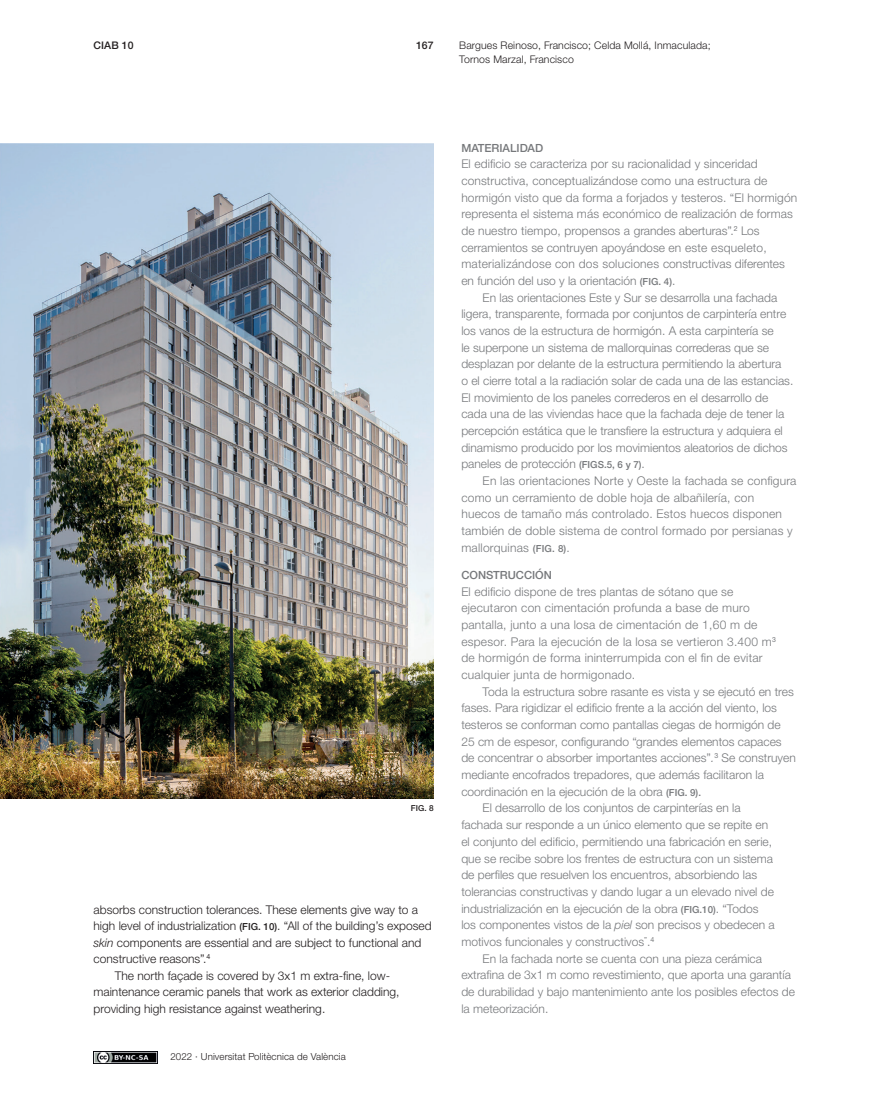
<style>
.page{position:relative;width:893px;height:1106px;background:#fff}
.page>*{position:absolute;margin:0;border:0;box-sizing:border-box;transform-origin:0 0}
.t1{font:300 12px "Helvetica Neue LTW1 G";color:#76787b}
.t2{font:300 12px/16.6px "Helvetica Neue LTW1 G";letter-spacing:.02em;color:#76787b}
.t3{font:300 12px "Helvetica Neue LTW1 G";color:#231f20}
.t4{font:500 11.25px "Helvetica Neue LTW1 G";color:#76787b}
.t5{font:300 10.5px/13.5px "Helvetica Neue LTW1 G";letter-spacing:.01em;color:#231f20}
.t6{font:500 10.5px "Helvetica Neue LTW1 G";letter-spacing:.01em;color:#231f20}
.t7{font:300 9.75px "Helvetica Neue LTW1 G";letter-spacing:.01em;color:#231f20}
.t8{font:500 8.25px "Helvetica Neue LTW1 G";color:#231f20}
.s1{font-weight:500;font-size:9.75px}
.s2{font-style:italic}
</style>
<div class="page">
<img style="left:94px;top:1051px;width:64px;height:12px">
<img style="left:0;top:144px;width:434px;height:655px">
<p class="t6" style="left:94px;top:39px;width:42px">CIAB 10</p>
<p class="t6" style="left:416px;top:39px;width:19px">167</p>
<p class="t5" style="left:459px;top:39px;width:253px">Bargues Reinoso, Francisco; Celda Mollá, Inmaculada;<br>Tornos Marzal, Francisco</p>
<p class="t8" style="left:411px;top:803px;width:25px">FIG. 8</p>
<p class="t3" style="left:94px;top:902px;width:326px">absorbs construction tolerances. These elements give way to a</p>
<p class="t3" style="left:94px;top:918px;width:340px">high level of industrialization <span class="s1">(FIG. 10)</span>. “All of the building’s exposed</p>
<p class="t3" style="left:94px;top:935px;width:329px"><span class="s2">skin</span> components are essential and are subject to functional and</p>
<p class="t3" style="left:94px;top:951px;width:118px">constructive reasons”.<sup>4</sup></p>
<p class="t3" style="left:115px;top:968px;width:277px">The north façade is covered by 3x1 m extra-fine, low-</p>
<p class="t3" style="left:94px;top:984px;width:307px">maintenance ceramic panels that work as exterior cladding,</p>
<p class="t3" style="left:94px;top:1001px;width:233px">providing high resistance against weathering.</p>
<p class="t7" style="left:170px;top:1050px;width:177px">2022 · Universitat Politècnica de València</p>
<p class="t4" style="left:461px;top:141px;width:83px">MATERIALIDAD</p>
<p class="t1" style="left:461px;top:157px;width:298px">El edificio se caracteriza por su racionalidad y sinceridad</p>
<p class="t1" style="left:461px;top:173px;width:307px">constructiva, conceptualizándose como una estructura de</p>
<p class="t1" style="left:461px;top:190px;width:337px">hormigón visto que da forma a forjados y testeros. “El hormigón</p>
<p class="t1" style="left:461px;top:207px;width:333px">representa el sistema más económico de realización de formas</p>
<p class="t1" style="left:461px;top:223px;width:300px">de nuestro tiempo, propensos a grandes aberturas”.<sup>2</sup> Los</p>
<p class="t1" style="left:461px;top:240px;width:307px">cerramientos se contruyen apoyándose en este esqueleto,</p>
<p class="t2" style="left:461px;top:256px;width:325px">materializándose con dos soluciones constructivas diferentes</p>
<p class="t1" style="left:461px;top:273px;width:215px">en función del uso y la orientación <span class="s1">(FIG. 4)</span>.</p>
<p class="t1" style="left:483px;top:290px;width:296px">En las orientaciones Este y Sur se desarrolla una fachada</p>
<p class="t1" style="left:461px;top:307px;width:326px">ligera, transparente, formada por conjuntos de carpintería entre</p>
<p class="t1" style="left:461px;top:323px;width:314px">los vanos de la estructura de hormigón. A esta carpintería se</p>
<p class="t1" style="left:461px;top:340px;width:309px">le superpone un sistema de mallorquinas correderas que se</p>
<p class="t1" style="left:461px;top:357px;width:321px">desplazan por delante de la estructura permitiendo la abertura</p>
<p class="t1" style="left:461px;top:373px;width:333px">o el cierre total a la radiación solar de cada una de las estancias.</p>
<p class="t1" style="left:461px;top:390px;width:308px">El movimiento de los paneles correderos en el desarrollo de</p>
<p class="t1" style="left:461px;top:407px;width:324px">cada una de las viviendas hace que la fachada deje de tener la</p>
<p class="t1" style="left:461px;top:423px;width:323px">percepción estática que le transfiere la estructura y adquiera el</p>
<p class="t1" style="left:461px;top:440px;width:328px">dinamismo producido por los movimientos aleatorios de dichos</p>
<p class="t1" style="left:461px;top:457px;width:185px">paneles de protección <span class="s1">(FIGS.5, 6 y 7)</span>.</p>
<p class="t2" style="left:483px;top:472px;width:315px">En las orientaciones Norte y Oeste la fachada se configura</p>
<p class="t2" style="left:461px;top:489px;width:294px">como un cerramiento de doble hoja de albañilería, con</p>
<p class="t2" style="left:461px;top:506px;width:322px">huecos de tamaño más controlado. Estos huecos disponen</p>
<p class="t2" style="left:461px;top:522px;width:333px">también de doble sistema de control formado por persianas y</p>
<p class="t2" style="left:461px;top:539px;width:110px">mallorquinas <span class="s1">(FIG. 8)</span>.</p>
<p class="t4" style="left:461px;top:568px;width:92px">CONSTRUCCIÓN</p>
<p class="t2" style="left:461px;top:583px;width:316px">El edificio dispone de tres plantas de sótano que se ejecutaron con cimentación profunda a base de muro pantalla, junto a una losa de cimentación de 1,60 m de espesor. Para la ejecución de la losa se vertieron 3.400 m<sup>3 </sup>de hormigón de forma ininterrumpida con el fin de evitar cualquier junta de hormigonado.</p>
<p class="t1" style="left:483px;top:684px;width:313px">Toda la estructura sobre rasante es vista y se ejecutó en tres</p>
<p class="t1" style="left:461px;top:701px;width:317px">fases. Para rigidizar el edificio frente a la acción del viento, los</p>
<p class="t1" style="left:461px;top:717px;width:321px">testeros se conforman como pantallas ciegas de hormigón de</p>
<p class="t1" style="left:461px;top:734px;width:322px">25 cm de espesor, configurando “grandes elementos capaces</p>
<p class="t1" style="left:461px;top:751px;width:336px">de concentrar o absorber importantes acciones”<span class="s2">.</span><sup>3</sup> Se construyen</p>
<p class="t1" style="left:461px;top:767px;width:304px">mediante encofrados trepadores, que además facilitaron la</p>
<p class="t1" style="left:461px;top:784px;width:241px">coordinación en la ejecución de la obra <span class="s1">(FIG. 9).</span></p>
<p class="t1" style="left:483px;top:801px;width:260px">El desarrollo de los conjuntos de carpinterías en la</p>
<p class="t1" style="left:461px;top:817px;width:308px">fachada sur responde a un único elemento que se repite en</p>
<p class="t1" style="left:461px;top:834px;width:312px">el conjunto del edificio, permitiendo una fabricación en serie,</p>
<p class="t1" style="left:461px;top:851px;width:313px">que se recibe sobre los frentes de estructura con un sistema</p>
<p class="t1" style="left:461px;top:867px;width:297px">de perfiles que resuelven los encuentros, absorbiendo las</p>
<p class="t1" style="left:461px;top:884px;width:314px">tolerancias constructivas y dando lugar a un elevado nivel de</p>
<p class="t1" style="left:461px;top:901px;width:299px">industrialización en la ejecución de la obra <span class="s1">(FIG.10)</span>. “Todos</p>
<p class="t1" style="left:461px;top:917px;width:315px">los componentes vistos de la <span class="s2">piel</span> son precisos y obedecen a</p>
<p class="t1" style="left:461px;top:934px;width:195px">motivos funcionales y constructivos<sup>”</sup>.<sup>4</sup></p>
<p class="t1" style="left:483px;top:951px;width:281px">En la fachada norte se cuenta con una pieza cerámica</p>
<p class="t1" style="left:461px;top:967px;width:331px">extrafina de 3x1 m como revestimiento, que aporta una garantía</p>
<p class="t1" style="left:461px;top:984px;width:335px">de durabilidad y bajo mantenimiento ante los posibles efectos de</p>
<p class="t1" style="left:461px;top:1001px;width:88px">la meteorización.</p>
</div>
